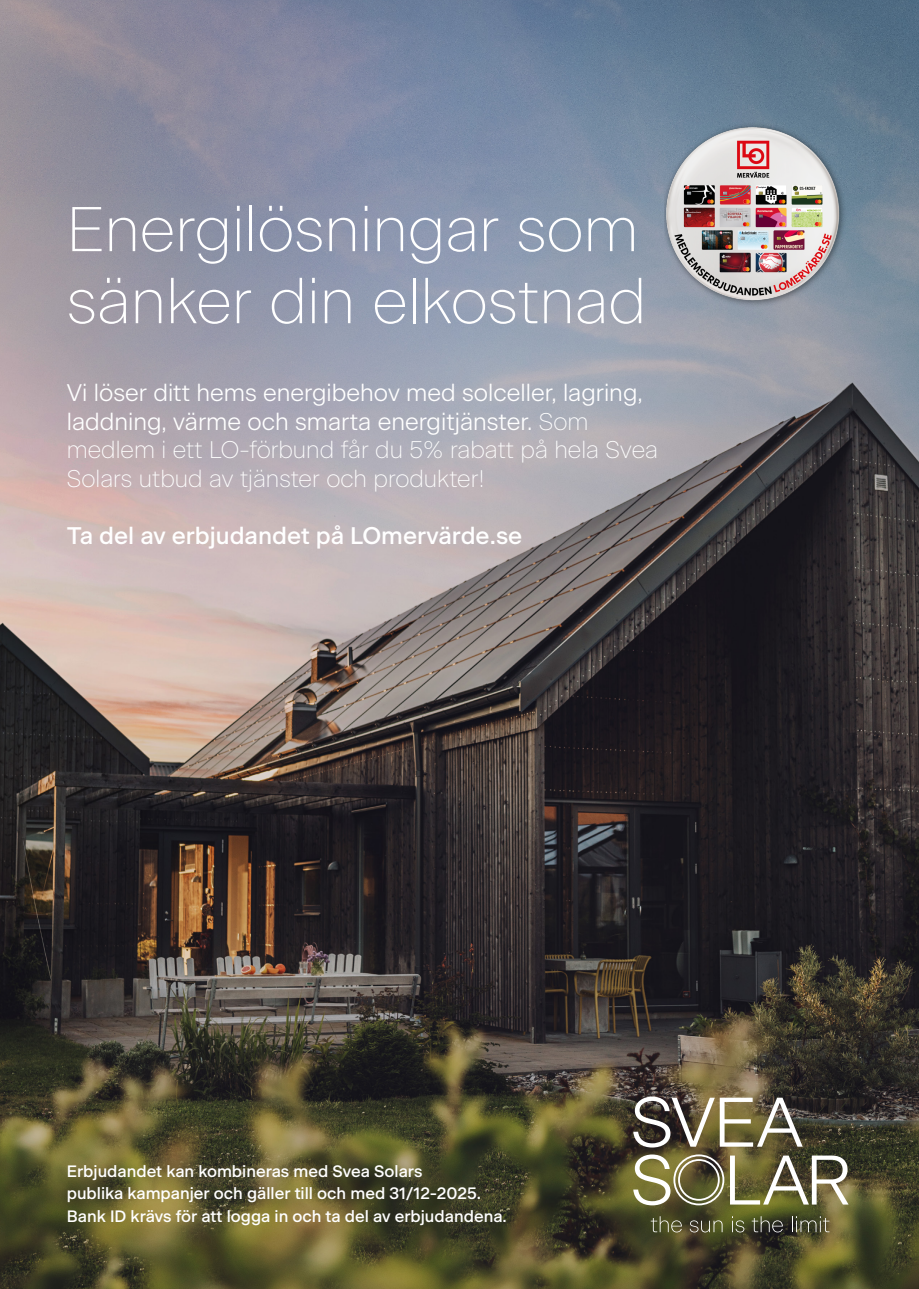
<style>
.page{position:relative;width:919px;height:1289px;background:#fff}
.page>*{position:absolute;margin:0;border:0;box-sizing:border-box;transform-origin:0 0}
.t1{font:100 63px/72px "Beausite Classic";color:#fff}
.t2{font:300 24px/28.5px "Beausite Classic";color:#fff}
.t3{font:500 24px "Beausite Classic";color:#fff}
.t4{font:500 16.5px "Beausite Classic";color:#fff}
.s1{font-weight:100}
</style>
<div class="page">
<img style="left:0;top:0;width:918px;height:1288px">
<svg style="left:633px;top:1096px;width:169px;height:51px"></svg>
<svg style="left:730px;top:1155px;width:118px;height:49px"></svg>
<svg style="left:633px;top:1154px;width:91px;height:51px"></svg>
<svg style="left:650px;top:1216px;width:31px;height:16px"></svg>
<svg style="left:689px;top:1220px;width:33px;height:12px"></svg>
<svg style="left:732px;top:1216px;width:12px;height:16px"></svg>
<svg style="left:751px;top:1216px;width:31px;height:16px"></svg>
<svg style="left:791px;top:1216px;width:38px;height:16px"></svg>
<img style="left:665px;top:118px;width:187px;height:193px">
<p class="t1" style="left:67px;top:187px;width:581px">Energilösningar som sänker din elkostnad</p>
<p class="t2" style="left:67px;top:376px;width:592px">Vi löser ditt hems energibehov med solceller, lagring, laddning, värme och smarta energitjänster. <span class="s1">Som medlem i ett LO-förbund får du 5% rabatt på hela Svea Solars utbud av tjänster och produkter!</span></p>
<p class="t3" style="left:67px;top:517px;width:457px">Ta del av erbjudandet på LOmervärde.se</p>
<p class="t4" style="left:67px;top:1158px;width:357px">Erbjudandet kan kombineras med Svea Solars</p>
<p class="t4" style="left:67px;top:1180px;width:416px">publika kampanjer och gäller till och med 31/12-2025.</p>
<p class="t4" style="left:67px;top:1203px;width:441px">Bank ID krävs för att logga in och ta del av erbjudandena.</p>
</div>
